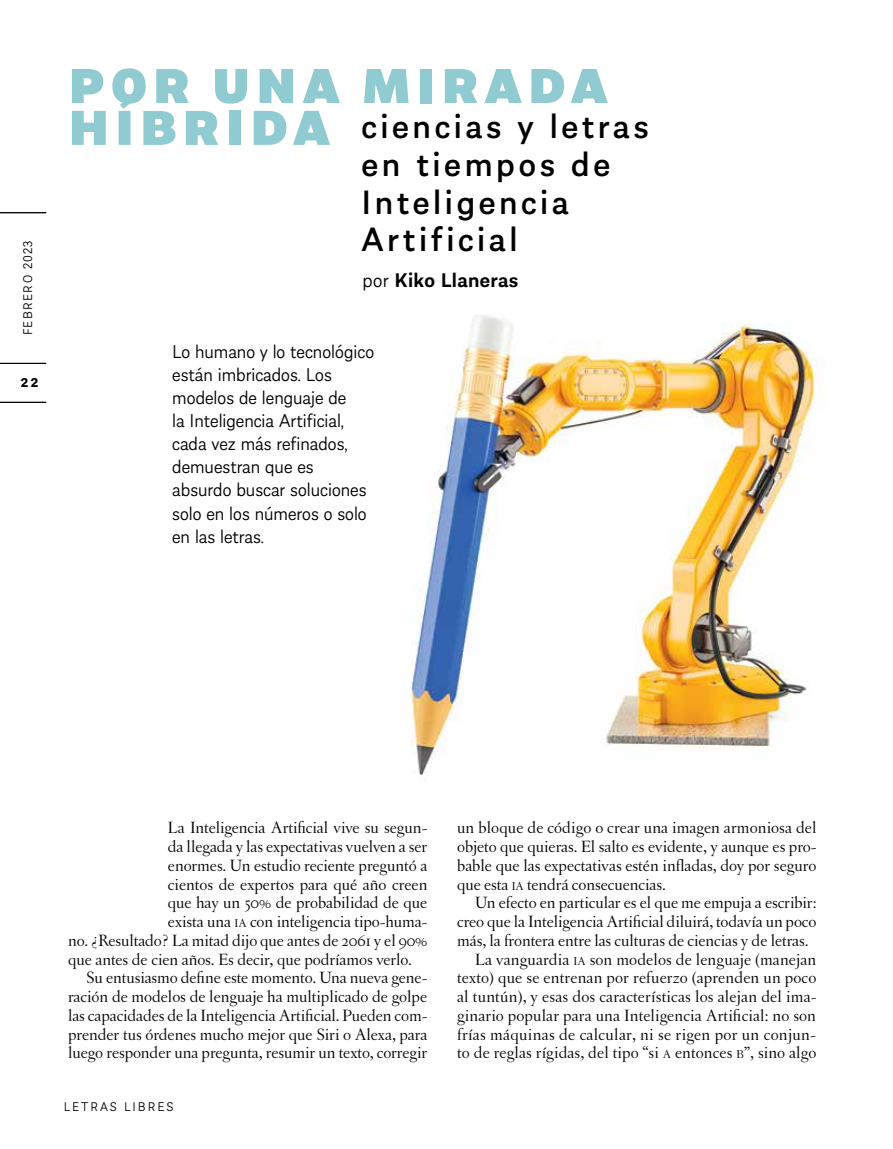
<style>
.page{position:relative;width:893px;height:1149px;background:#fff}
.page>*{position:absolute;margin:0;border:0;box-sizing:border-box;transform-origin:0 0}
.t1{font:900 51.45px/41.8px "Almanach";letter-spacing:.11em;color:#90cbd2}
.t2{font:500 36px/37.8px "Almanach";letter-spacing:.1em;color:#000}
.t3{font:600 21px "Almanach";letter-spacing:.02em;color:#000}
.t4{font:300 19.8px/23.1px "Almanach";color:#000}
.t5{font:17.25px/18.8px "Letras Oldstyle";letter-spacing:-.005em;color:#000;text-align:justify}
.t6{font:17.25px "Letras Oldstyle";letter-spacing:.015em;color:#000}
.t7{font:300 13.5px "Almanach";letter-spacing:.145em;color:#000}
.t8{font:300 13.5px "Almanach";letter-spacing:.1em;color:#000}
.t9{font:700 13.5px "Almanach";color:#000}
.s1{font-weight:300}
.s2{font-size:12.15px}
</style>
<div class="page">
<hr style="left:0;top:212px;width:46px;height:1px;background:#000">
<hr style="left:0;top:402px;width:46px;height:1px;background:#000">
<hr style="left:0;top:363px;width:46px;height:1px;background:#000">
<img style="left:410px;top:315px;width:414px;height:466px">
<p class="t8" style="left:18px;top:335px;width:96px;rotate:-90deg">FEBRERO 2023</p>
<p class="t9" style="left:21px;top:372px;width:19px">22</p>
<h1 class="t1" style="left:68px;top:59px;width:541px">POR UNA MIRADA<br>HÍBRIDA</h1>
<h2 class="t2" style="left:361px;top:105px;width:289px">ciencias y letras en tiempos de<br>Inteligencia<br>Artificial</h2>
<p class="t3" style="left:362px;top:264px;width:157px"><span class="s1">por</span> Kiko Llaneras</p>
<p class="t4" style="left:172px;top:338px;width:203px">Lo humano y lo tecnológico están imbricados. Los modelos de lenguaje de<br>la Inteligencia Artificial, cada vez más refinados, demuestran que es absurdo buscar soluciones solo en los números o solo en las letras.</p>
<p class="t5" style="left:168px;top:818px;width:261px">La Inteligencia Artificial vive su segun-</p>
<p class="t5" style="left:168px;top:836px;width:261px">da llegada y las expectativas vuelven a ser</p>
<p class="t5" style="left:168px;top:855px;width:261px">enormes. Un estudio reciente preguntó a</p>
<p class="t5" style="left:168px;top:874px;width:261px">cientos de expertos para qué año creen</p>
<p class="t5" style="left:168px;top:893px;width:261px">que hay un 50% de probabilidad de que</p>
<p class="t5" style="left:168px;top:911px;width:261px">exista una <span class="s2">IA</span> con inteligencia tipo-huma-</p>
<p class="t5" style="left:68px;top:930px;width:361px">no. ¿Resultado? La mitad dijo que antes de 2061 y el 90%</p>
<p class="t5" style="left:68px;top:949px;width:345px">que antes de cien años. Es decir, que podríamos verlo.</p>
<p class="t5" style="left:86px;top:968px;width:343px">Su entusiasmo define este momento. Una nueva gene-</p>
<p class="t5" style="left:68px;top:986px;width:361px">ración de modelos de lenguaje ha multiplicado de golpe</p>
<p class="t5" style="left:68px;top:1005px;width:361px">las capacidades de la Inteligencia Artificial. Pueden com-</p>
<p class="t5" style="left:68px;top:1024px;width:361px">prender tus órdenes mucho mejor que Siri o Alexa, para</p>
<p class="t5" style="left:68px;top:1043px;width:361px">luego responder una pregunta, resumir un texto, corregir</p>
<p class="t7" style="left:64px;top:1096px;width:111px">LETRAS LIBRES</p>
<p class="t5" style="left:457px;top:818px;width:361px">un bloque de código o crear una imagen armoniosa del objeto que quieras. El salto es evidente, y aunque es pro&shy;bable que las expectativas estén infladas, doy por seguro que esta <span class="s2">IA</span> tendrá consecuencias.</p>
<p class="t5" style="left:475px;top:893px;width:343px">Un efecto en particular es el que me empuja a escribir:</p>
<p class="t5" style="left:457px;top:911px;width:361px">creo que la Inteligencia Artificial diluirá, todavía un poco</p>
<p class="t5" style="left:457px;top:930px;width:353px">más, la frontera entre las culturas de ciencias y de letras.</p>
<p class="t5" style="left:475px;top:949px;width:343px">La vanguardia <span class="s2">IA</span> son modelos de lenguaje (manejan</p>
<p class="t5" style="left:457px;top:968px;width:361px">texto) que se entrenan por refuerzo (aprenden un poco</p>
<p class="t5" style="left:457px;top:986px;width:361px">al tuntún), y esas dos características los alejan del ima-</p>
<p class="t5" style="left:457px;top:1005px;width:360px">ginario popular para una Inteligencia Artificial: no son</p>
<p class="t6" style="left:457px;top:1023px;width:360px">frías máquinas de calcular, ni se rigen por un conjun-</p>
<p class="t5" style="left:457px;top:1043px;width:361px">to de reglas rígidas, del tipo “si <span class="s2">A</span> entonces <span class="s2">B</span>”, sino algo</p>
</div>
